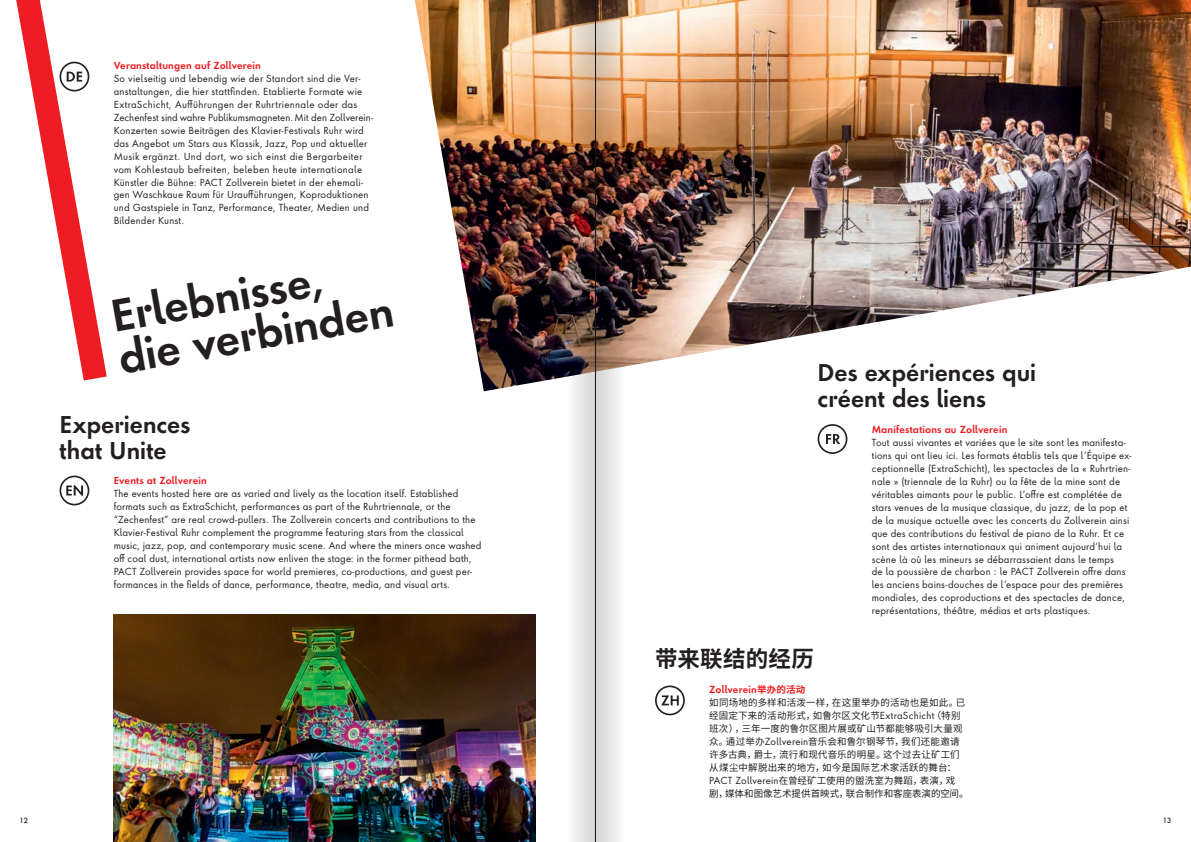
<style>
.page{position:relative;width:1191px;height:842px;background:#fff}
.page>*{position:absolute;margin:0;border:0;box-sizing:border-box;transform-origin:0 0}
.t1{font:600 42px/42px "Futura ND Alt";color:#231f20}
.t2{font:600 22.5px/26px "Futura ND Alt";color:#231f20}
.t3{font:700 22.5px "Source Han Sans CN";letter-spacing:.015em;color:#231f20}
.t4{font:9.5px/13px "Futura ND Alt";letter-spacing:.015em;color:#231f20}
.t5{font:9.5px/13px "Source Han Sans CN";letter-spacing:.015em;color:#231f20}
.t6{font:600 9.5px "Futura ND Alt";letter-spacing:.015em;color:#ee1d23}
.t7{font:500 7px "Futura ND Alt";color:#231f20}
.s1{font-family:"Source Han Sans CN";font-weight:700}
.s2{font-family:"Futura ND Alt"}
</style>
<div class="page">
<img style="left:114px;top:615px;width:422px;height:227px">
<img style="left:415px;top:0;width:776px;height:391px">
<svg style="left:60px;top:476px;width:29px;height:29px"></svg>
<svg style="left:817px;top:424px;width:30px;height:30px"></svg>
<svg style="left:655px;top:685px;width:30px;height:30px"></svg>
<svg style="left:16px;top:0;width:91px;height:381px"></svg>
<img style="left:595px;top:0;width:38px;height:842px">
<img style="left:558px;top:0;width:37px;height:842px">
<p class="t6" style="left:114px;top:59px;width:149px">Veranstaltungen auf Zollverein</p>
<p class="t4" style="left:114px;top:71px;width:261px">So vielseitig und lebendig wie der Standort sind die Ver&shy;anstaltungen, die hier stattfinden. Etablierte Formate wie ExtraSchicht, Aufführungen der Ruhrtriennale oder das Zechenfest sind wahre Publikumsmagneten. Mit den Zollverein-Konzerten sowie Beiträgen des Klavier-Festivals Ruhr wird das Angebot um Stars aus Klassik, Jazz, Pop und aktueller Musik ergänzt. Und dort, wo sich einst die Bergarbeiter vom Kohlestaub befreiten, beleben heute internationale Künstler die Bühne: PACT Zollverein bietet in der ehemali&shy;gen Waschkaue Raum für Uraufführungen, Koproduktionen und Gastspiele in Tanz, Performance, Theater, Medien und Bildender Kunst.</p>
<h1 class="t1" style="left:108px;top:296px;width:280px;rotate:-10deg">Erlebnisse, die verbinden</h1>
<h2 class="t2" style="left:60px;top:411px;width:132px">Experiences that Unite</h2>
<p class="t6" style="left:114px;top:474px;width:95px">Events at Zollverein</p>
<p class="t4" style="left:114px;top:487px;width:369px">The events hosted here are as varied and lively as the location itself. Established formats such as ExtraSchicht, performances as part of the Ruhrtriennale, or the “Zechenfest“ are real crowd-pullers. The Zollverein concerts and contributions to the Klavier-Festival Ruhr complement the programme featuring stars from the classical music, jazz, pop, and contemporary music scene. And where the miners once washed off coal dust, international artists now enliven the stage: in the former pithead bath, PACT Zollverein provides space for world premieres, co-productions, and guest per&shy;formances in the fields of dance, performance, theatre, media, and visual arts.</p>
<h2 class="t2" style="left:817px;top:359px;width:220px">Des expériences qui créent des liens</h2>
<h2 class="t3" style="left:655px;top:646px;width:161px">带来联结的经历</h2>
<p class="t6" style="left:871px;top:423px;width:137px">Manifestations au Zollverein</p>
<p class="t4" style="left:871px;top:435px;width:261px">Tout aussi vivantes et variées que le site sont les manifesta&shy;tions qui ont lieu ici. Les formats établis tels que l’Équipe ex&shy;ceptionnelle (ExtraSchicht), les spectacles de la « Ruhrtrien&shy;nale » (triennale de la Ruhr) ou la fête de la mine sont de véritables aimants pour le public. L’offre est complétée de stars venues de la musique classique, du jazz, de la pop et de la musique actuelle avec les concerts du Zollverein ainsi que des contributions du festival de piano de la Ruhr. Et ce sont des artistes internationaux qui animent aujourd’hui la scène là où les mineurs se débarrassaient dans le temps<br>de la poussière de charbon : le PACT Zollverein offre dans les anciens bains-douches de l’espace pour des premières mondiales, des coproductions et des spectacles de dance, représentations, théâtre, médias et arts plastiques.</p>
<p class="t6" style="left:709px;top:683px;width:98px">Zollverein<span class="s1">举办的活动</span></p>
<p class="t5" style="left:709px;top:696px;width:261px">如同场地的多样和活泼一样，在这里举办的活动也是如此。已经固定下来的活动形式，如鲁尔区文化节<span class="s2">ExtraSchicht</span>（特别班次），三年一度的鲁尔区图片展或矿山节都能够吸引大量观众。通过举办<span class="s2">Zollverein</span>音乐会和鲁尔钢琴节，我们还能邀请许多古典，爵士，流行和现代音乐的明星。这个过去让矿工们从煤尘中解脱出来的地方，如今是国际艺术家活跃的舞台：<span class="s2">PACT Zollverein</span>在曾经矿工使用的盥洗室为舞蹈，表演，戏<br>剧，媒体和图像艺术提供首映式，联合制作和客座表演的空间。</p>
<p class="t7" style="left:20px;top:815px;width:10px">12</p>
<p class="t7" style="left:1162px;top:815px;width:10px">13</p>
</div>
